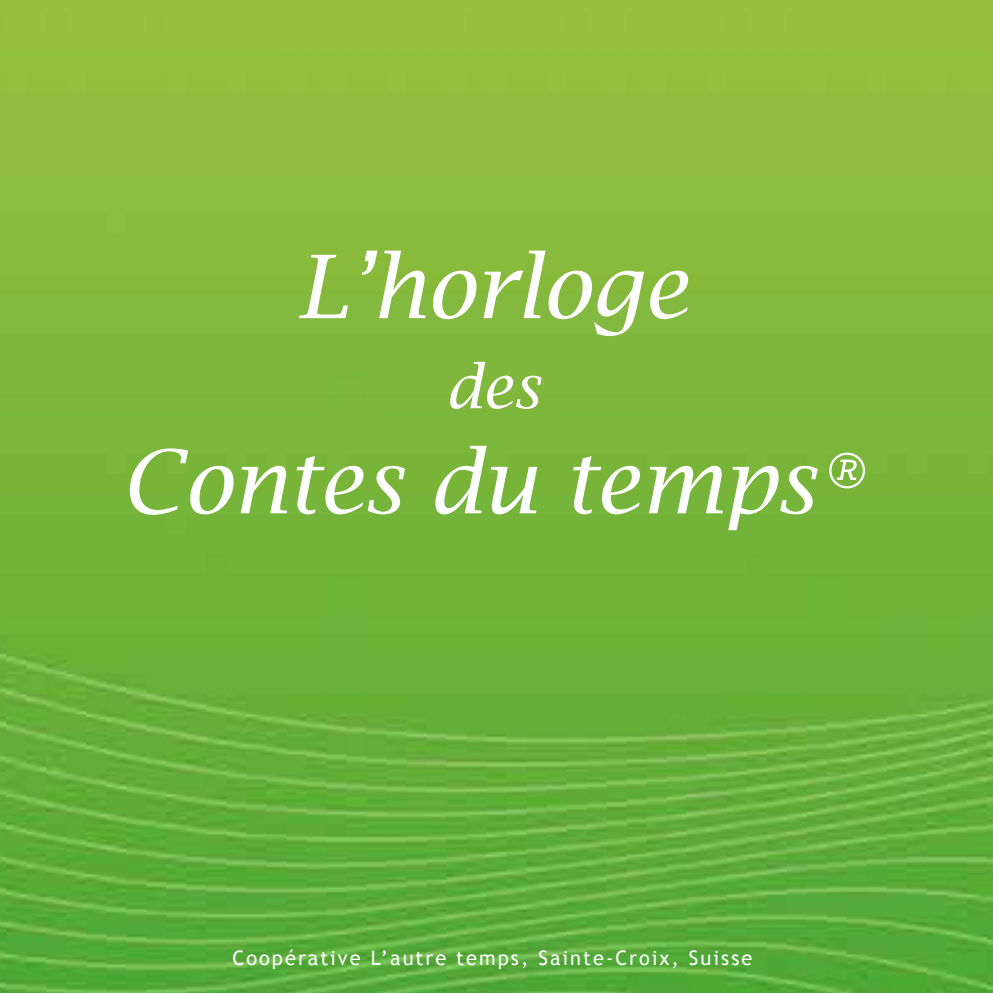
<style>
.page{position:relative;width:993px;height:993px;background:#fff}
.page>*{position:absolute;margin:0;border:0;box-sizing:border-box;transform-origin:0 0}
.t1{font:italic 87.5px "Lucida Bright";color:#fff}
.t2{font:italic 60px "Lucida Bright";color:#fff}
.t3{font:20px "Trebuchet MS";letter-spacing:.1em;color:#fff}
.s1{font-size:82.5px}
</style>
<div class="page">
<img style="left:0;top:0;width:992px;height:992px">
<h1 class="t1" style="left:297px;top:237px;width:392px">L’horloge</h1>
<h2 class="t2" style="left:445px;top:352px;width:95px">des</h2>
<h1 class="t1" style="left:120px;top:432px;width:746px">Contes du temps<span class="s1">®</span></h1>
<p class="t3" style="left:232px;top:945px;width:521px">Coopérative L’autre temps, Sainte-Croix, Suisse</p>
</div>
